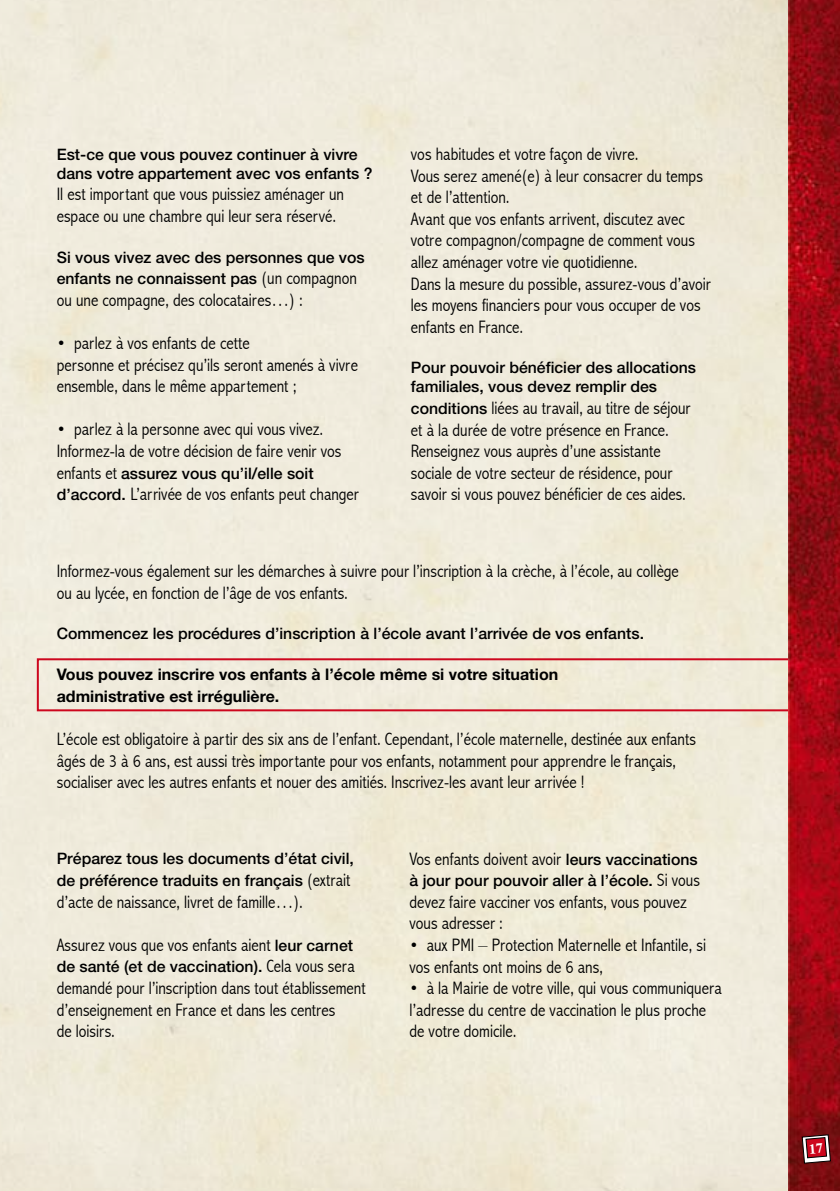
<style>
.page{position:relative;width:840px;height:1191px;background:#fff}
.page>*{position:absolute;margin:0;border:0;box-sizing:border-box;transform-origin:0 0}
.t1{font:300 condensed 18px/21.6px "Abadi";color:#000}
.t2{font:700 16px/21.6px "Helvetica Neue";color:#000}
.t3{font:500 15.8px/19px "Helvetica Neue";color:#000}
.s1{font-family:"Abadi";font-weight:300;font-stretch:condensed;font-size:18px}
.s2{font-family:"Helvetica Neue";font-weight:500;font-stretch:normal;font-size:15.8px}
</style>
<div class="page">
<div style="left:37px;top:658px;width:783px;height:53px;border:2px solid #cd071e"></div>
<img style="left:788px;top:0;width:51px;height:1191px">
<svg style="left:800px;top:1133px;width:31px;height:31px"></svg>
<p class="t3" style="left:57px;top:144px;width:317px">Est-ce que vous pouvez continuer à vivre dans votre appartement avec vos enfants ?</p>
<p class="t1" style="left:57px;top:183px;width:289px">Il est important que vous puissiez aménager un espace ou une chambre qui leur sera réservé.</p>
<p class="t3" style="left:57px;top:246px;width:309px;line-height:21.6px">Si vous vivez avec des personnes que vos enfants ne connaissent pas <span class="s1">(un compagnon</span></p>
<p class="t1" style="left:57px;top:289px;width:247px">ou une compagne, des colocataires…) :</p>
<p class="t1" style="left:57px;top:332px;width:302px">• parlez à vos enfants de cette<br>personne et précisez qu’ils seront amenés à vivre ensemble, dans le même appartement ;</p>
<p class="t1" style="left:57px;top:418px;width:286px">• parlez à la personne avec qui vous vivez.<br>Informez-la de votre décision de faire venir vos</p>
<p class="t3" style="left:57px;top:463px;width:258px"><span class="s1">enfants et</span> assurez vous qu’il/elle soit</p>
<p class="t1" style="left:57px;top:483px;width:303px"><span class="s2">d’accord.</span> L’arrivée de vos enfants peut changer</p>
<p class="t1" style="left:410px;top:143px;width:301px">vos habitudes et votre façon de vivre.<br>Vous serez amené(e) à leur consacrer du temps et de l’attention.<br>Avant que vos enfants arrivent, discutez avec votre compagnon/compagne de comment vous allez aménager votre vie quotidienne.<br>Dans la mesure du possible, assurez-vous d’avoir les moyens financiers pour vous occuper de vos enfants en France.</p>
<p class="t3" style="left:410px;top:358px;width:286px">Pour pouvoir bénéficier des allocations familiales, vous devez remplir des</p>
<p class="t1" style="left:410px;top:397px;width:281px"><span class="s2">conditions</span> liées au travail, au titre de séjour et à la durée de votre présence en France.<br>Renseignez vous auprès d’une assistante sociale de votre secteur de résidence, pour savoir si vous pouvez bénéficier de ces aides.</p>
<p class="t1" style="left:57px;top:560px;width:623px">Informez-vous également sur les démarches à suivre pour l’inscription à la crèche, à l’école, au collège ou au lycée, en fonction de l’âge de vos enfants.</p>
<p class="t3" style="left:57px;top:624px;width:588px">Commencez les procédures d’inscription à l’école avant l’arrivée de vos enfants.</p>
<p class="t2" style="left:57px;top:663px;width:503px">Vous pouvez inscrire vos enfants à l’école même si votre situation administrative est irrégulière.</p>
<p class="t1" style="left:57px;top:728px;width:640px">L’école est obligatoire à partir des six ans de l’enfant. Cependant, l’école maternelle, destinée aux enfants âgés de 3 à 6 ans, est aussi très importante pour vos enfants, notamment pour apprendre le français, socialiser avec les autres enfants et nouer des amitiés. Inscrivez-les avant leur arrivée !</p>
<p class="t3" style="left:57px;top:848px;width:298px;line-height:21.6px">Préparez tous les documents d’état civil, de préférence traduits en français <span class="s1">(extrait</span></p>
<p class="t1" style="left:57px;top:891px;width:247px">d’acte de naissance, livret de famille…).</p>
<p class="t1" style="left:57px;top:934px;width:297px">Assurez vous que vos enfants aient <span class="s2">leur carnet</span></p>
<p class="t3" style="left:57px;top:957px;width:299px">de santé (et de vaccination). <span class="s1">Cela vous sera</span></p>
<p class="t1" style="left:57px;top:977px;width:310px">demandé pour l’inscription dans tout établissement d’enseignement en France et dans les centres<br>de loisirs.</p>
<p class="t1" style="left:409px;top:847px;width:289px">Vos enfants doivent avoir <span class="s2">leurs vaccinations</span></p>
<p class="t3" style="left:409px;top:871px;width:292px">à jour pour pouvoir aller à l’école. <span class="s1">Si vous</span></p>
<p class="t1" style="left:409px;top:891px;width:279px">devez faire vacciner vos enfants, vous pouvez vous adresser :</p>
<p class="t1" style="left:409px;top:934px;width:298px">• aux PMI – Protection Maternelle et Infantile, si vos enfants ont moins de 6 ans,</p>
<p class="t1" style="left:409px;top:977px;width:314px">• à la Mairie de votre ville, qui vous communiquera l’adresse du centre de vaccination le plus proche de votre domicile.</p>
</div>
